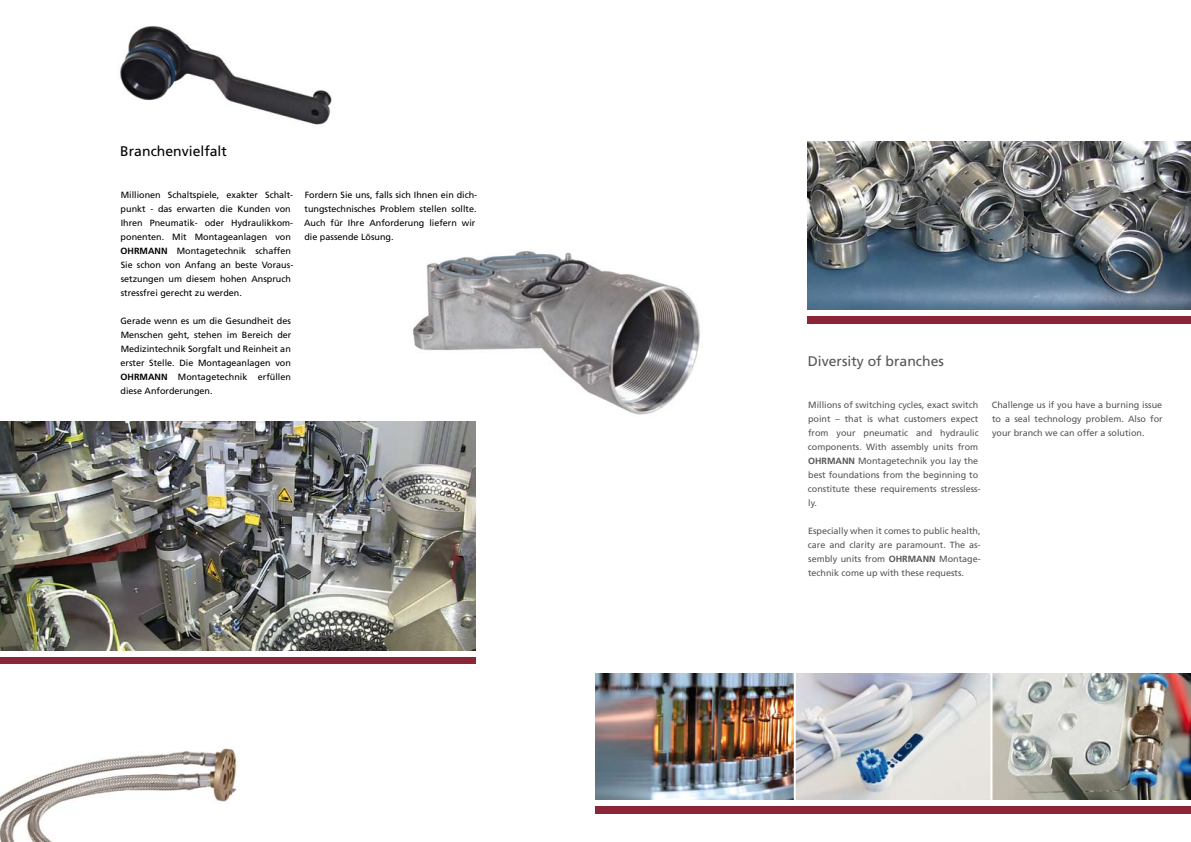
<style>
.page{position:relative;width:1191px;height:842px;background:#fff}
.page>*{position:absolute;margin:0;border:0;box-sizing:border-box;transform-origin:0 0}
.t1{font:14px "Frutiger";color:#565655}
.t2{font:14px "Frutiger";color:#000}
.t3{font:9px/14px "Frutiger";color:#000}
.t4{font:9px/14px "Frutiger";color:#565655;text-align:justify}
.s1{font-weight:700}
</style>
<div class="page">
<img style="left:413px;top:251px;width:287px;height:164px">
<img style="left:595px;top:674px;width:596px;height:126px">
<div style="left:0;top:657px;width:475px;height:7px;background:#8a2637"></div>
<div style="left:807px;top:317px;width:384px;height:7px;background:#8a2637"></div>
<img style="left:807px;top:142px;width:384px;height:168px">
<img style="left:0;top:422px;width:475px;height:228px">
<div style="left:595px;top:807px;width:596px;height:7px;background:#8a2637"></div>
<hr style="left:793px;top:653px;width:2px;height:147px;background:#fff">
<hr style="left:990px;top:653px;width:2px;height:147px;background:#fff">
<img style="left:120px;top:26px;width:212px;height:99px">
<img style="left:0;top:747px;width:237px;height:95px">
<h1 class="t2" style="left:120px;top:143px;width:108px">Branchenvielfalt</h1>
<p class="t3" style="left:121px;top:188px;width:174px">Millionen Schaltspiele, exakter Schalt&shy;punkt - das erwarten die Kunden von Ihren Pneumatik- oder Hydraulikkom&shy;ponenten. Mit Montageanlagen von <span class="s1">OHRMANN</span> Montagetechnik schaffen Sie schon von Anfang an beste Voraus&shy;setzungen um diesem hohen Anspruch stressfrei gerecht zu werden.</p>
<p class="t3" style="left:120px;top:314px;width:172px;text-align:justify">Gerade wenn es um die Gesundheit des Menschen geht, stehen im Bereich der Medizintechnik Sorgfalt und Reinheit an erster Stelle. Die Montageanlagen von <span class="s1">OHRMANN</span> Montagetechnik erfüllen diese Anforderungen.</p>
<p class="t3" style="left:304px;top:188px;width:175px">Fordern Sie uns, falls sich Ihnen ein dich&shy;tungstechnisches Problem stellen sollte.<br>Auch für Ihre Anforderung liefern wir die passende Lösung.</p>
<h1 class="t1" style="left:807px;top:352px;width:138px">Diversity of branches</h1>
<p class="t4" style="left:808px;top:398px;width:174px;text-align:left">Millions of switching cycles, exact switch point – that is what customers expect from your pneumatic and hydraulic components. With assembly units from <span class="s1">OHRMANN</span> Montagetechnik you lay the best foundations from the beginning to constitute these requirements stressless&shy;ly.</p>
<p class="t4" style="left:808px;top:524px;width:174px">Especially when it comes to public health, care and clarity are paramount. The as&shy;sembly units from <span class="s1">OHRMANN</span> Montage&shy;technik come up with these requests.</p>
<p class="t4" style="left:992px;top:398px;width:172px">Challenge us if you have a burning issue to a seal technology problem. Also for your branch we can offer a solution.</p>
</div>
